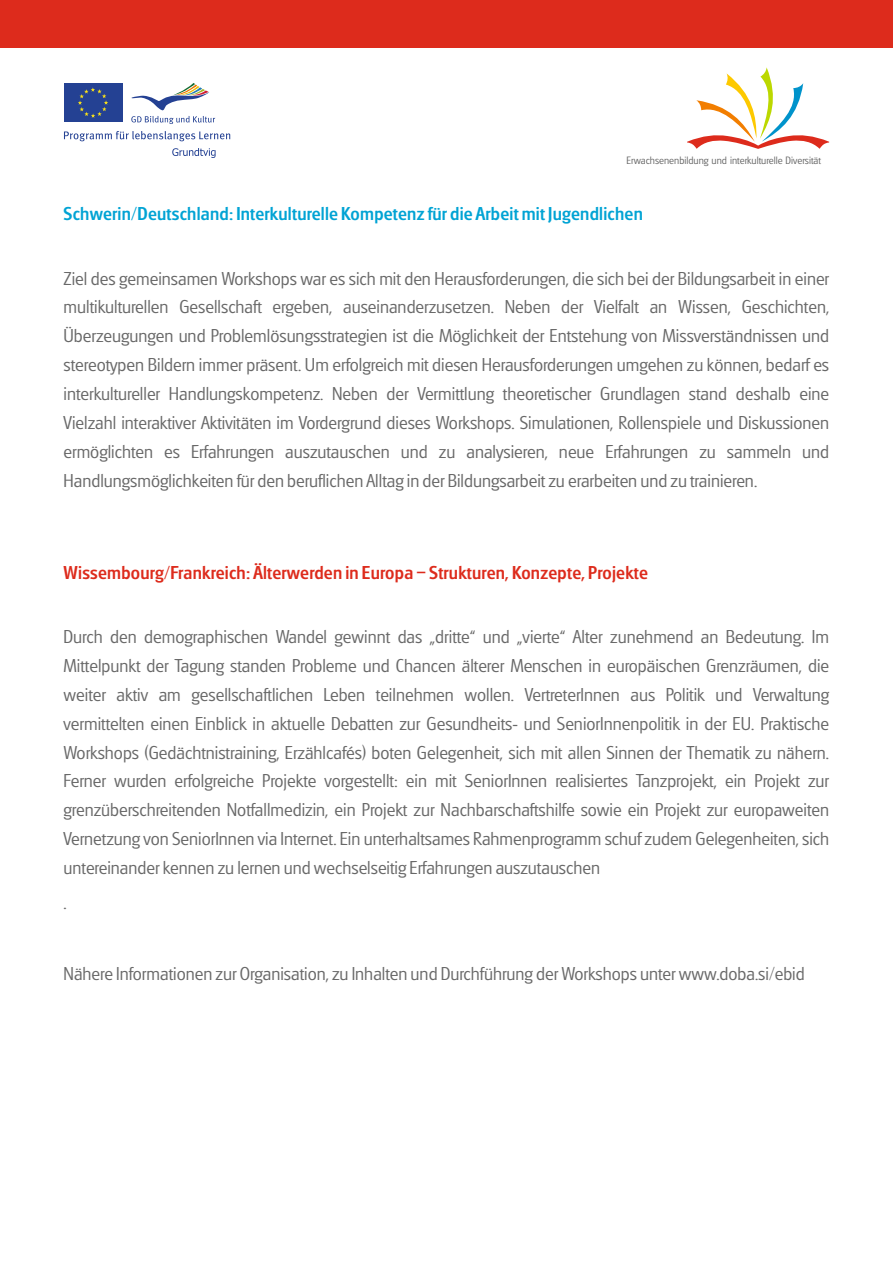
<style>
.page{position:relative;width:893px;height:1263px;background:#fff}
.page>*{position:absolute;margin:0;border:0;box-sizing:border-box;transform-origin:0 0}
.t1{font:18px/28.8px "Glasgow L Light";color:#686868;text-align:justify}
.t2{font:18px "Glasgow M Medium";letter-spacing:.015em;color:#00a3d4}
.t3{font:18px "Glasgow M Medium";letter-spacing:.015em;color:#dd2b1c}
.t4{font:10.35px "Glasgow L Light";color:#686868}
</style>
<div class="page">
<div style="left:0;top:0;width:893px;height:47px;background:#dd2b1c"></div>
<svg style="left:172px;top:148px;width:44px;height:10px"></svg>
<svg style="left:64px;top:131px;width:166px;height:10px"></svg>
<div style="left:64px;top:83px;width:58px;height:39px;background:#244193"></div>
<svg style="left:78px;top:87px;width:30px;height:31px"></svg>
<svg style="left:131px;top:83px;width:84px;height:41px"></svg>
<svg style="left:687px;top:67px;width:142px;height:82px"></svg>
<p class="t4" style="left:626px;top:156px;width:196px">Erwachsenenbildung und interkulturelle Diversität</p>
<p class="t2" style="left:64px;top:207px;width:581px">Schwerin/Deutschland: Interkulturelle Kompetenz für die Arbeit mit Jugendlichen</p>
<p class="t1" style="left:64px;top:265px;width:767px">Ziel des gemeinsamen Workshops war es sich mit den Herausforderungen, die sich bei der Bildungsarbeit in einer multikulturellen Gesellschaft ergeben, auseinanderzusetzen. Neben der Vielfalt an Wissen, Geschichten, Überzeugungen und Problemlösungsstrategien ist die Möglichkeit der Entstehung von Missverständnissen und stereotypen Bildern immer präsent. Um erfolgreich mit diesen Herausforderungen umgehen zu können, bedarf es interkultureller Handlungskompetenz. Neben der Vermittlung theoretischer Grundlagen stand deshalb eine Vielzahl interaktiver Aktivitäten im Vordergrund dieses Workshops. Simulationen, Rollenspiele und Diskussionen ermöglichten es Erfahrungen auszutauschen und zu analysieren, neue Erfahrungen zu sammeln und Handlungsmöglichkeiten für den beruflichen Alltag in der Bildungsarbeit zu erarbeiten und zu trainieren.</p>
<p class="t3" style="left:64px;top:566px;width:586px">Wissembourg/Frankreich: Älterwerden in Europa – Strukturen, Konzepte, Projekte</p>
<p class="t1" style="left:64px;top:624px;width:767px">Durch den demographischen Wandel gewinnt das „dritte“ und „vierte“ Alter zunehmend an Bedeutung. Im Mittelpunkt der Tagung standen Probleme und Chancen älterer Menschen in europäischen Grenzräumen, die weiter aktiv am gesellschaftlichen Leben teilnehmen wollen. VertreterInnen aus Politik und Verwaltung vermittelten einen Einblick in aktuelle Debatten zur Gesundheits- und SeniorInnenpolitik in der EU. Praktische Workshops (Gedächtnistraining, Erzählcafés) boten Gelegenheit, sich mit allen Sinnen der Thematik zu nähern.<br>Ferner wurden erfolgreiche Projekte vorgestellt: ein mit SeniorInnen realisiertes Tanzprojekt, ein Projekt zur grenzüberschreitenden Notfallmedizin, ein Projekt zur Nachbarschaftshilfe sowie ein Projekt zur europaweiten Vernetzung von SeniorInnen via Internet. Ein unterhaltsames Rahmenprogramm schuf zudem Gelegenheiten, sich untereinander kennen zu lernen und wechselseitig Erfahrungen auszutauschen</p>
<p class="t1" style="left:64px;top:890px;width:5px">.</p>
<p class="t1" style="left:64px;top:961px;width:743px">Nähere Informationen zur Organisation, zu Inhalten und Durchführung der Workshops unter www.doba.si/ebid</p>
</div>
